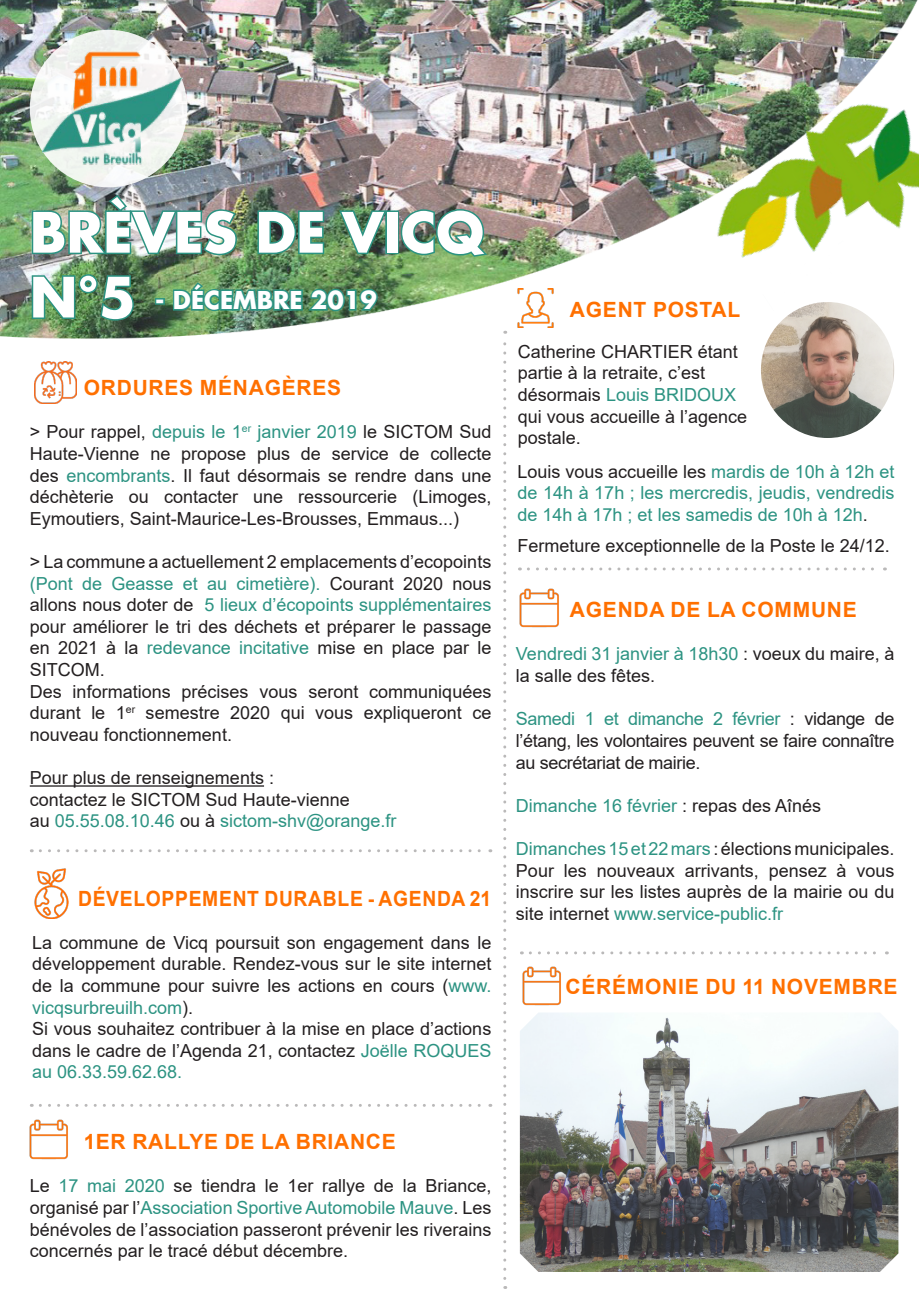
<style>
.page{position:relative;width:919px;height:1289px;background:#fff}
.page>*{position:absolute;margin:0;border:0;box-sizing:border-box;transform-origin:0 0}
.t1{font:700 54px/64.8px "Futura LT Pro";color:#fff}
.t2{font:700 24px "Futura LT Pro";color:#fff}
.t3{font:700 21px "Arial";letter-spacing:.035em;color:#ff7000}
.t4{font:700 21px "Arial";letter-spacing:.035em;color:#ff7000;scale:.92 1}
.t5{font:18px/21.6px "Arial";color:#231f20}
.t6{font:18px/21.6px "Arial";color:#2c9382;text-align:justify}
.s1{color:#2c9382}
.s2{color:#231f20}
</style>
<div class="page">
<img style="left:1px;top:0;width:917px;height:344px">
<img style="left:690px;top:74px;width:228px;height:243px">
<svg style="left:30px;top:30px;width:157px;height:157px;fill:#f1f4f0"></svg>
<div style="left:385px;top:210px;width:14px;height:44px;border:3px solid #2c9382"></div>
<img style="left:399px;top:207px;width:91px;height:51px">
<img style="left:43px;top:52px;width:140px;height:113px">
<hr style="left:30px;top:785px;width:234px;height:1px;background:#231f20">
<img style="left:34px;top:361px;width:42px;height:43px">
<svg style="left:503px;top:331px;width:3px;height:947px"></svg>
<img style="left:520px;top:1013px;width:378px;height:258px">
<svg style="left:530px;top:951px;width:357px;height:3px"></svg>
<svg style="left:528px;top:567px;width:357px;height:3px"></svg>
<img style="left:522px;top:966px;width:39px;height:39px">
<img style="left:30px;top:1119px;width:38px;height:39px">
<svg style="left:40px;top:1104px;width:451px;height:2px"></svg>
<img style="left:516px;top:288px;width:39px;height:40px">
<img style="left:760px;top:302px;width:134px;height:136px">
<img style="left:520px;top:588px;width:39px;height:39px">
<img style="left:30px;top:193px;width:358px;height:129px">
<svg style="left:40px;top:849px;width:451px;height:3px"></svg>
<img style="left:34px;top:868px;width:35px;height:50px">
<h1 class="t1" style="left:30px;top:198px;width:456px">BRÈVES DE VICQ<br>N°5</h1>
<h2 class="t2" style="left:155px;top:281px;width:223px">- DÉCEMBRE 2019</h2>
<p class="t3" style="left:84px;top:373px;width:259px">ORDURES MÉNAGÈRES</p>
<p class="t5" style="left:30px;top:421px;width:463px;text-align:justify">&gt; Pour rappel, <span class="s1">depuis le 1</span><sup>er</sup> <span class="s1">janvier 2019</span> le SICTOM Sud Haute-Vienne ne propose plus de service de collecte des <span class="s1">encombrants</span>. Il faut désormais se rendre dans une déchèterie ou contacter une ressourcerie (Limoges, Eymoutiers, Saint-Maurice-Les-Brousses, Emmaus...)</p>
<p class="t5" style="left:30px;top:550px;width:463px">&gt; La commune a actuellement 2 emplacements d’ecopoints <span class="s1">(Pont de Geasse et au cimetière).</span> Courant 2020 nous allons nous doter de <span class="s1">5 lieux d’écopoints supplémentaires </span>pour améliorer le tri des déchets et préparer le passage en 2021 à la <span class="s1">redevance incitative</span> mise en place par le SITCOM.<br>Des informations précises vous seront communiquées durant le 1<sup>er</sup> semestre 2020 qui vous expliqueront ce nouveau fonctionnement.</p>
<p class="t5" style="left:30px;top:766px;width:368px">Pour plus de renseignements :<br>contactez le SICTOM Sud Haute-vienne<br>au <span class="s1">05.55.08.10.46</span> ou à <span class="s1">sictom-shv@orange.fr</span></p>
<p class="t4" style="left:78px;top:883px;width:450px">DÉVELOPPEMENT DURABLE - AGENDA 21</p>
<p class="t5" style="left:32px;top:931px;width:461px">La commune de Vicq poursuit son engagement dans le développement durable. Rendez-vous sur le site internet de la commune pour suivre les actions en cours (<span class="s1">www. vicqsurbreuilh.com</span>).<br>Si vous souhaitez contribuer à la mise en place d’actions dans le cadre de l’Agenda 21, contactez <span class="s1">Joëlle ROQUES au 06.33.59.62.68.</span></p>
<p class="t3" style="left:84px;top:1126px;width:313px">1ER RALLYE DE LA BRIANCE</p>
<p class="t5" style="left:30px;top:1175px;width:463px;text-align:justify">Le <span class="s1">17 mai 2020</span> se tiendra le 1er rallye de la Briance, organisé par l’<span class="s1">Association Sportive Automobile Mauve</span>. Les bénévoles de l’association passeront prévenir les riverains concernés par le tracé début décembre.</p>
<p class="t3" style="left:570px;top:295px;width:172px">AGENT POSTAL</p>
<p class="t5" style="left:518px;top:340px;width:231px">Catherine CHARTIER étant partie à la retraite, c’est désormais <span class="s1">Louis BRIDOUX </span>qui vous accueille à l’agence postale.</p>
<p class="t6" style="left:517px;top:460px;width:378px"><span class="s2">Louis vous accueille les</span> mardis de 10h à 12h et de 14h à 17h ; les mercredis, jeudis, vendredis de 14h à 17h ; et les samedis de 10h à 12h<span class="s2">.</span></p>
<p class="t5" style="left:517px;top:534px;width:374px">Fermeture exceptionnelle de la Poste le 24/12.</p>
<p class="t3" style="left:570px;top:595px;width:288px">AGENDA DE LA COMMUNE</p>
<p class="t5" style="left:516px;top:643px;width:380px"><span class="s1">Vendredi 31 janvier à 18h30</span> : voeux du maire, à la salle des fêtes.</p>
<p class="t5" style="left:516px;top:708px;width:380px;text-align:justify"><span class="s1">Samedi 1 et dimanche 2 février</span> : vidange de l’étang, les volontaires peuvent se faire connaître au secrétariat de mairie.</p>
<p class="t6" style="left:516px;top:794px;width:307px">Dimanche 16 février <span class="s2">: repas des Aînés</span></p>
<p class="t5" style="left:516px;top:837px;width:380px;text-align:justify"><span class="s1">Dimanches 15 et 22 mars</span> : élections municipales.<br>Pour les nouveaux arrivants, pensez à vous inscrire sur les listes auprès de la mairie ou du site internet <span class="s1">www.service-public.fr</span></p>
<p class="t3" style="left:565px;top:971px;width:333px">CÉRÉMONIE DU 11 NOVEMBRE</p>
</div>
